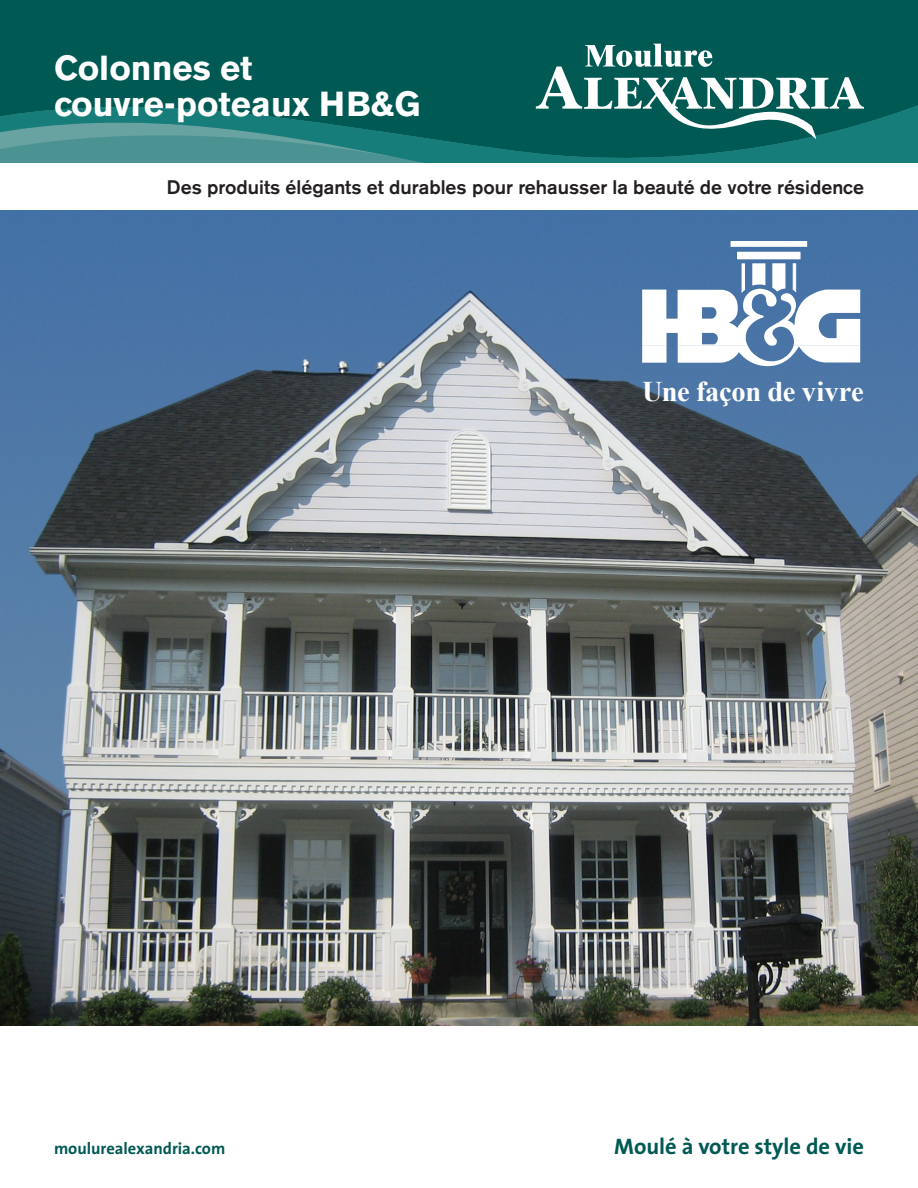
<style>
.page{position:relative;width:918px;height:1188px;background:#fff}
.page>*{position:absolute;margin:0;border:0;box-sizing:border-box;transform-origin:0 0}
.t1{font:700 34.5px/36px "Akzidenz Grotesk BE";color:#fff}
.t2{font:700 28.5px "Times New Roman";letter-spacing:-.01em;color:#fff}
.t3{font:700 22.5px "The Sans";color:#005953}
.t4{font:500 19.5px "Akzidenz Grotesk BE";color:#231f20}
.t5{font:700 16.5px "The Sans";color:#005953}
</style>
<div class="page">
<img style="left:0;top:210px;width:918px;height:816px">
<hr style="left:731px;top:242px;width:76px;height:4px;background:#fff">
<div style="left:731px;top:241px;width:76px;height:6px;border:1px solid #fff"></div>
<svg style="left:642px;top:263px;width:218px;height:103px"></svg>
<div style="left:738px;top:252px;width:62px;height:7px;background:#fff"></div>
<svg style="left:0;top:0;width:918px;height:163px;background:#0b645f"></svg>
<svg style="left:536px;top:44px;width:328px;height:95px"></svg>
<h1 class="t1" style="left:54px;top:50px;width:368px">Colonnes et couvre-poteaux HB&amp;G</h1>
<p class="t4" style="left:167px;top:176px;width:699px">Des produits élégants et durables pour rehausser la beauté de votre résidence</p>
<h2 class="t2" style="left:642px;top:372px;width:223px">Une façon de vivre</h2>
<p class="t5" style="left:54px;top:1135px;width:173px">moulurealexandria.com</p>
<p class="t3" style="left:614px;top:1128px;width:251px">Moulé à votre style de vie</p>
</div>
